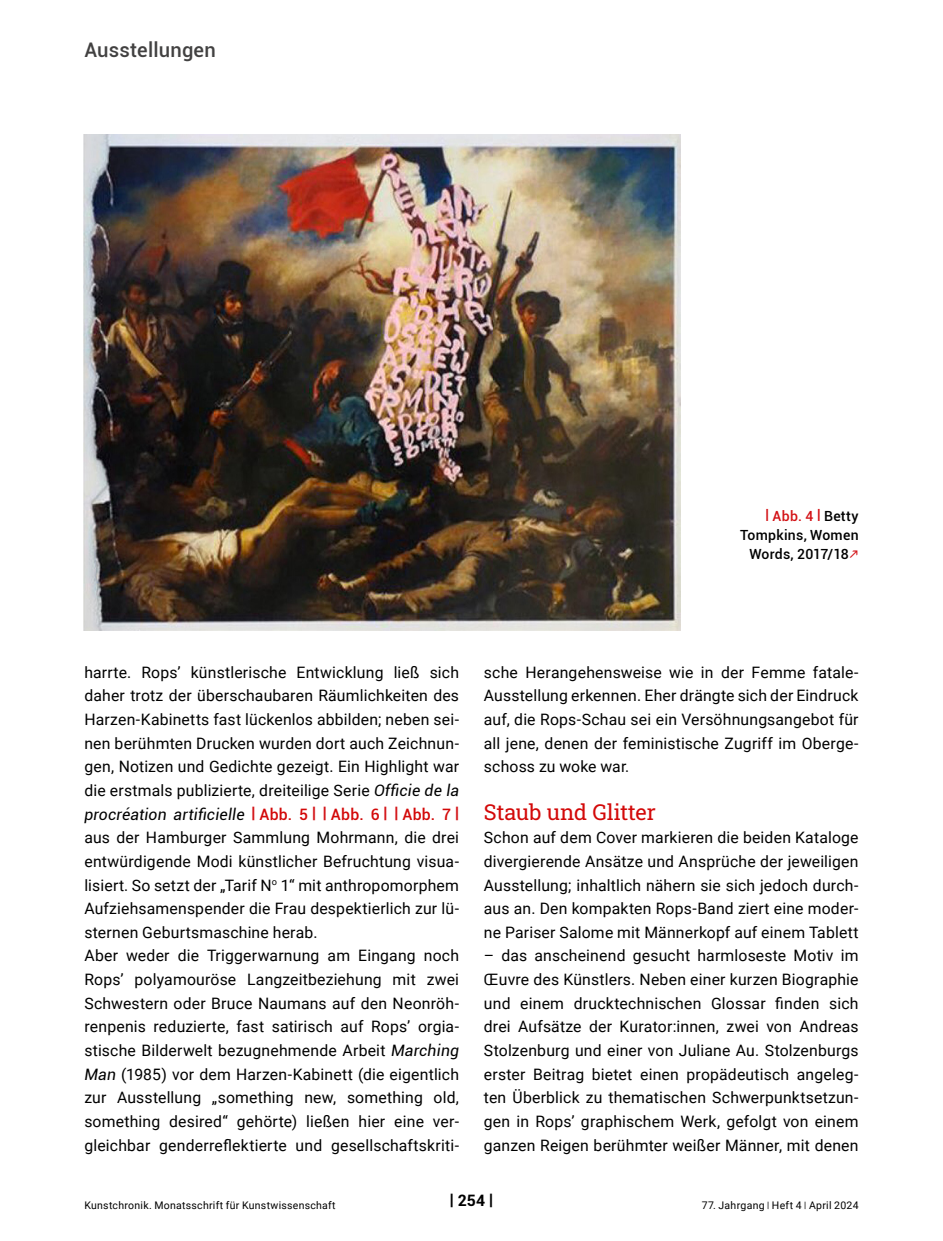
<style>
.page{position:relative;width:943px;height:1241px;background:#fff}
.page>*{position:absolute;margin:0;border:0;box-sizing:border-box;transform-origin:0 0}
.ZÜ_KC{font:21.88px "Roboto Slab";letter-spacing:-.005em;color:#d30909}
.Kapitel_11_5pt{font:500 20.12px "Roboto";letter-spacing:.01em;color:#424141}
.Fließtext{font:15.75px/23.6px "Roboto";letter-spacing:.01em;color:#000;text-align:justify}
.t1{font:700 15.75px "Roboto";color:#000}
.t2{font:500 14px "Roboto";letter-spacing:.015em;color:#000}
.t3{font:500 14px "Roboto";letter-spacing:.025em;color:#d31216}
.t4{font:10.5px "Roboto";letter-spacing:.025em;color:#000}
.s1{font-weight:700}
.s2{color:#000}
.s3{font-style:italic}
.s4{font-weight:700;color:#d31216}
.s5{font-weight:500;color:#d30909}
.s6{font-family:"Times New Roman"}
.s7{font-size:8.75px}
</style>
<div class="page">
<img style="left:84px;top:134px;width:596px;height:496px">
<p class="Kapitel_11_5pt" style="left:84px;top:36px;width:133px">Ausstellungen</p>
<p class="t3" style="left:765px;top:505px;width:94px"><span class="s1">|</span> Abb. 4 <span class="s1">|</span> <span class="s2">Betty</span></p>
<p class="t2" style="left:740px;top:525px;width:120px">Tompkins, Women</p>
<p class="t2" style="left:749px;top:544px;width:101px">Words, 2017/18</p>
<p class="Fließtext" style="left:84px;top:659px;width:376px">harrte. Rops’ künstlerische Entwicklung ließ sich daher trotz der überschaubaren Räumlichkeiten des Harzen-Kabinetts fast lückenlos abbilden; neben sei&shy;nen berühmten Drucken wurden dort auch Zeichnun&shy;gen, Notizen und Gedichte gezeigt. Ein Highlight war die erstmals publizierte, dreiteilige Serie <span class="s3">Officie de la procréation artificielle</span> <span class="s4">|</span> <span class="s5">Abb. 5</span> <span class="s4">| |</span> <span class="s5">Abb. 6</span> <span class="s4">| |</span> <span class="s5">Abb. 7</span> <span class="s4">| </span>aus der Hamburger Sammlung Mohrmann, die drei entwürdigende Modi künstlicher Befruchtung visua&shy;lisiert<span class="s6">.</span> So setzt der „Tarif N<sup>o</sup> 1“ mit anthropomorphem Aufziehsamenspender die Frau despektierlich zur lü&shy;sternen Geburtsmaschine herab.</p>
<p class="Fließtext" style="left:84px;top:943px;width:376px">Aber weder die Triggerwarnung am Eingang noch Rops’ polyamouröse Langzeitbeziehung mit zwei Schwestern oder Bruce Naumans auf den Neonröh&shy;renpenis reduzierte, fast satirisch auf Rops’ orgia&shy;stische Bilderwelt bezugnehmende Arbeit <span class="s3">Marching Man</span> (1985) vor dem Harzen-Kabinett (die eigentlich zur Ausstellung „something new, something old, something desired“ gehörte) ließen hier eine ver&shy;gleichbar genderreflektierte und gesellschaftskriti-</p>
<p class="Fließtext" style="left:484px;top:659px;width:376px">sche Herangehensweise wie in der Femme fatale-Ausstellung erkennen. Eher drängte sich der Eindruck auf, die Rops-Schau sei ein Versöhnungsangebot für all jene, denen der feministische Zugriff im Oberge&shy;schoss zu woke war<span class="s6">.</span></p>
<p class="ZÜ_KC" style="left:484px;top:796px;width:173px">Staub und Glitter</p>
<p class="Fließtext" style="left:484px;top:825px;width:376px">Schon auf dem Cover markieren die beiden Kataloge divergierende Ansätze und Ansprüche der jeweiligen Ausstellung; inhaltlich nähern sie sich jedoch durch&shy;aus an. Den kompakten Rops-Band ziert eine moder&shy;ne Pariser Salome mit Männerkopf auf einem Tablett</p>
<p class="Fließtext" style="left:484px;top:943px;width:376px">– das anscheinend gesucht harmloseste Motiv im Œuvre des Künstlers. Neben einer kurzen Biographie und einem drucktechnischen Glossar finden sich drei Aufsätze der Kurator:innen, zwei von Andreas Stolzenburg und einer von Juliane Au. Stolzenburgs erster Beitrag bietet einen propädeutisch angeleg&shy;ten Überblick zu thematischen Schwerpunktsetzun&shy;gen in Rops’ graphischem Werk, gefolgt von einem ganzen Reigen berühmter weißer Männer, mit denen</p>
<p class="t1" style="left:450px;top:1189px;width:45px">| 254 |</p>
<p class="t4" style="left:84px;top:1197px;width:253px">Kunstchronik. Monatsschrift für Kunstwissenschaft</p>
<p class="t4" style="left:701px;top:1197px;width:158px">77. Jahrgang <span class="s7">|</span> Heft 4 <span class="s7">|</span> April 2024</p>
</div>
